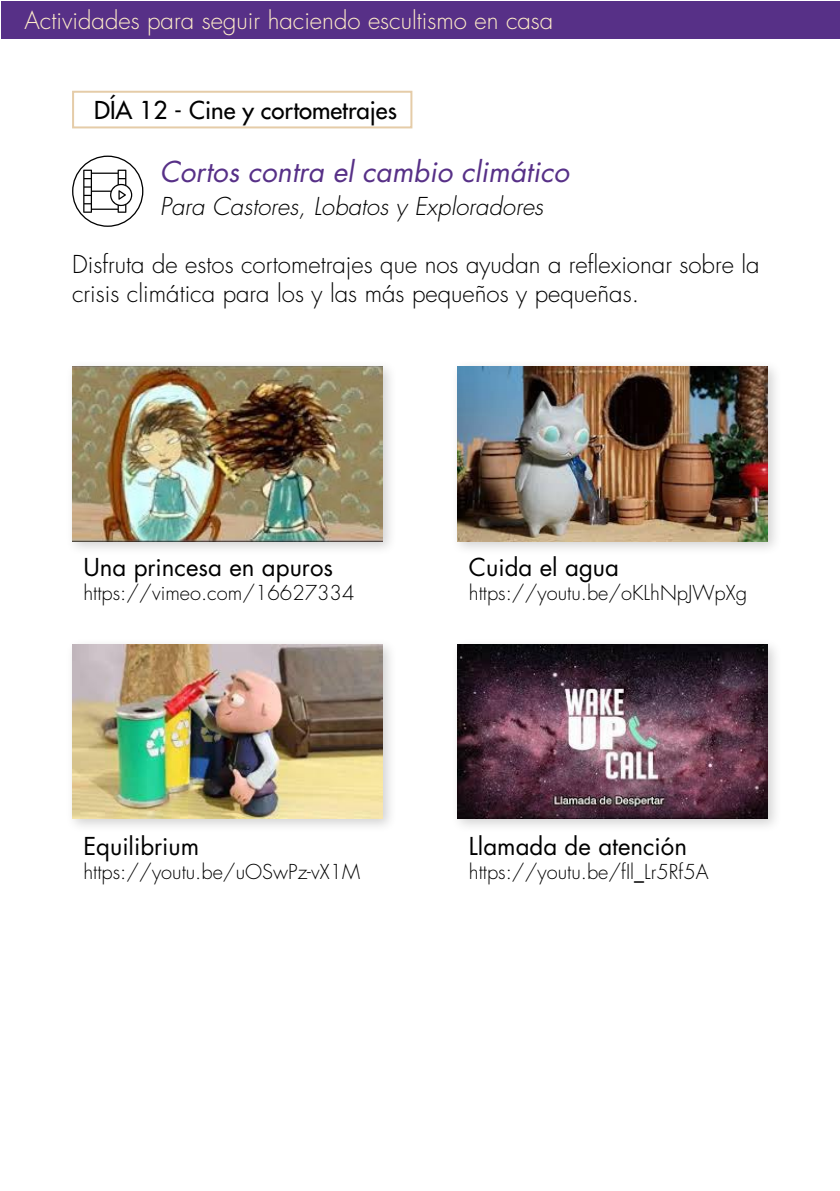
<style>
.page{position:relative;width:840px;height:1191px;background:#fff}
.page>*{position:absolute;margin:0;border:0;box-sizing:border-box;transform-origin:0 0}
.t1{font:italic 28px "Futura";color:#573087}
.t2{font:300 24px/28.8px "Futura";color:#000}
.t3{font:24px "Futura";color:#000}
.t4{font:300 24px "Futura";color:#ffedc9}
.t5{font:italic 300 24px "Futura";color:#000}
.t6{font:24px "Futura";color:#000}
.t7{font:300 20px "Futura";color:#000}
</style>
<div class="page">
<div style="left:1px;top:1px;width:838px;height:38px;background:#573087"></div>
<div style="left:72px;top:91px;width:340px;height:37px;border:2px solid #e5cca8"></div>
<div style="left:72px;top:156px;width:71px;height:71px;border:1px solid #000;border-radius:50%"></div>
<svg style="left:83px;top:170px;width:49px;height:43px"></svg>
<div style="left:65px;top:359px;width:332px;height:197px;background:#000;opacity:.18"></div>
<img style="left:72px;top:366px;width:310px;height:175px">
<div style="left:65px;top:638px;width:332px;height:195px;background:#000;opacity:.18"></div>
<img style="left:72px;top:644px;width:310px;height:174px">
<div style="left:450px;top:638px;width:332px;height:195px;background:#000;opacity:.18"></div>
<img style="left:457px;top:644px;width:310px;height:174px">
<div style="left:450px;top:360px;width:332px;height:196px;background:#000;opacity:.18"></div>
<img style="left:457px;top:366px;width:310px;height:175px">
<p class="t4" style="left:25px;top:5px;width:530px">Actividades para seguir haciendo escultismo en casa</p>
<p class="t6" style="left:94px;top:95px;width:304px">DÍA 12 - Cine y cortometrajes</p>
<h1 class="t1" style="left:160px;top:152px;width:410px">Cortos contra el cambio climático</h1>
<p class="t5" style="left:160px;top:191px;width:385px">Para Castores, Lobatos y Exploradores</p>
<p class="t2" style="left:72px;top:250px;width:688px">Disfruta de estos cortometrajes que nos ayudan a reflexionar sobre la crisis climática para los y las más pequeños y pequeñas.</p>
<p class="t3" style="left:83px;top:551px;width:251px">Una princesa en apuros</p>
<p class="t7" style="left:83px;top:580px;width:272px">https://vimeo.com/16627334</p>
<p class="t3" style="left:83px;top:829px;width:117px">Equilibrium</p>
<p class="t7" style="left:83px;top:859px;width:278px">https://youtu.be/uOSwPz-vX1M</p>
<p class="t3" style="left:468px;top:551px;width:152px">Cuida el agua</p>
<p class="t7" style="left:468px;top:580px;width:279px">https://youtu.be/oKLhNpJWpXg</p>
<p class="t3" style="left:468px;top:829px;width:219px">Llamada de atención</p>
<p class="t7" style="left:468px;top:859px;width:241px">https://youtu.be/fIl_Lr5Rf5A</p>
</div>
